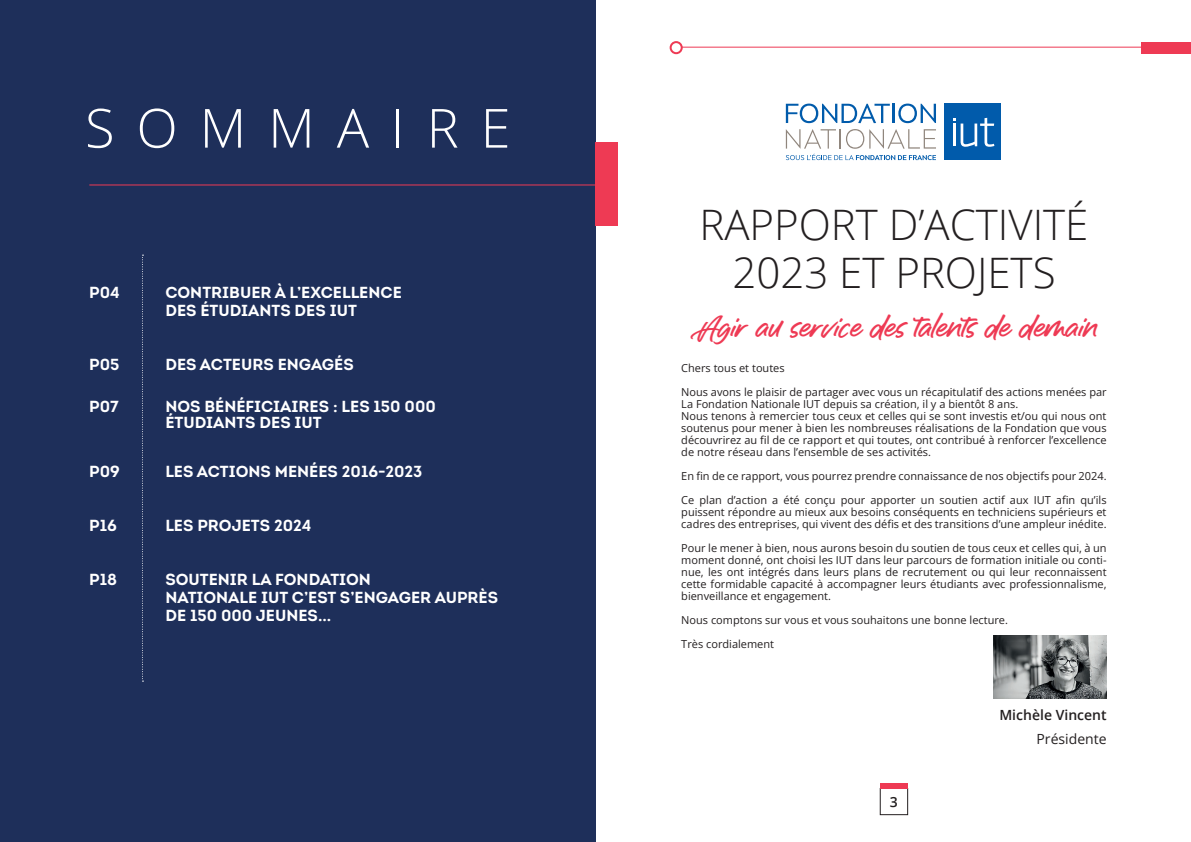
<style>
.page{position:relative;width:1191px;height:842px;background:#fff}
.page>*{position:absolute;margin:0;border:0;box-sizing:border-box;transform-origin:0 0}
.t1{font:300 54px "Open Sans";letter-spacing:.405em;color:#fff}
.t2{font:300 42px/48px "Open Sans";color:#231f20;text-align:center}
.t3{font:30px "Awaking";color:#ee3a54}
.t4{font:700 16px/18px "Intro";color:#fff}
.t5{font:600 14px "Open Sans";color:#231f20}
.t6{font:14px "Open Sans";color:#231f20}
.t7{font:11px/12px "Open Sans";color:#231f20}
</style>
<div class="page">
<div style="left:0;top:0;width:595px;height:842px;background:#1e2f5a"></div>
<hr style="left:89px;top:184px;width:521px;height:1px;background:#ee3a54">
<hr style="left:680px;top:47px;width:511px;height:1px;background:#ee3a54">
<div style="left:1141px;top:42px;width:50px;height:11px;background:#ee3a54"></div>
<div style="left:669px;top:41px;width:13px;height:13px;border:2px solid #ee3a54;border-radius:50%"></div>
<div style="left:595px;top:143px;width:22px;height:83px;background:#ee3a54"></div>
<div style="left:880px;top:788px;width:28px;height:27px;border:1px solid #231f20"></div>
<div style="left:880px;top:784px;width:28px;height:5px;background:#ee3a54"></div>
<div style="left:944px;top:104px;width:56px;height:56px;background:#015bab"></div>
<svg style="left:953px;top:118px;width:41px;height:29px"></svg>
<svg style="left:786px;top:104px;width:150px;height:19px"></svg>
<svg style="left:786px;top:129px;width:150px;height:31px"></svg>
<svg style="left:142px;top:255px;width:1px;height:427px"></svg>
<img style="left:994px;top:635px;width:112px;height:63px">
<h1 class="t1" style="left:85px;top:91px;width:427px">SOMMAIRE</h1>
<h3 class="t4" style="left:89px;top:284px;width:32px">P04</h3>
<h3 class="t4" style="left:165px;top:284px;width:238px">CONTRIBUER À L’EXCELLENCE<br>DES ÉTUDIANTS DES IUT</h3>
<h3 class="t4" style="left:89px;top:356px;width:32px">P05</h3>
<h3 class="t4" style="left:165px;top:356px;width:190px">DES ACTEURS ENGAGÉS</h3>
<h3 class="t4" style="left:89px;top:398px;width:31px">P07</h3>
<h3 class="t4" style="left:165px;top:399px;width:272px;line-height:16px">NOS BÉNÉFICIAIRES : LES 150 000<br>ÉTUDIANTS DES IUT</h3>
<h3 class="t4" style="left:89px;top:462px;width:32px">P09</h3>
<h3 class="t4" style="left:165px;top:462px;width:259px">LES ACTIONS MENÉES 2016-2023</h3>
<h3 class="t4" style="left:89px;top:516px;width:29px">P16</h3>
<h3 class="t4" style="left:165px;top:516px;width:148px">LES PROJETS 2024</h3>
<h3 class="t4" style="left:89px;top:570px;width:29px">P18</h3>
<h3 class="t4" style="left:165px;top:570px;width:334px">SOUTENIR LA FONDATION<br>NATIONALE IUT C’EST S’ENGAGER AUPRÈS<br>DE 150 000 JEUNES...</h3>
<h2 class="t2" style="left:699px;top:200px;width:390px">RAPPORT D’ACTIVITÉ<br>2023 ET PROJETS</h2>
<h3 class="t3" style="left:690px;top:306px;width:408px">Agir au service des talents de demain</h3>
<p class="t7" style="left:681px;top:356px;width:427px;line-height:24px">Chers tous et toutes<br>Nous avons le plaisir de partager avec vous un récapitulatif des actions menées par</p>
<p class="t7" style="left:681px;top:398px;width:427px">La Fondation Nationale IUT depuis sa création, il y a bientôt 8 ans.<br>Nous tenons à remercier tous ceux et celles qui se sont investis et/ou qui nous ont soutenus pour mener à bien les nombreuses réalisations de la Fondation que vous découvrirez au fil de ce rapport et qui toutes, ont contribué à renforcer l’excellence de notre réseau dans l’ensemble de ses activités.</p>
<p class="t7" style="left:681px;top:464px;width:427px;line-height:24px">En fin de ce rapport, vous pourrez prendre connaissance de nos objectifs pour 2024.<br>Ce plan d’action a été conçu pour apporter un soutien actif aux IUT afin qu’ils</p>
<p class="t7" style="left:681px;top:506px;width:427px">puissent répondre au mieux aux besoins conséquents en techniciens supérieurs et cadres des entreprises, qui vivent des défis et des transitions d’une ampleur inédite.</p>
<p class="t7" style="left:681px;top:542px;width:427px;text-align:justify">Pour le mener à bien, nous aurons besoin du soutien de tous ceux et celles qui, à un moment donné, ont choisi les IUT dans leur parcours de formation initiale ou conti&shy;nue, les ont intégrés dans leurs plans de recrutement ou qui leur reconnaissent cette formidable capacité à accompagner leurs étudiants avec professionnalisme, bienveillance et engagement.</p>
<p class="t7" style="left:681px;top:608px;width:328px;line-height:24px">Nous comptons sur vous et vous souhaitons une bonne lecture.<br>Très cordialement</p>
<p class="t5" style="left:890px;top:792px;width:9px">3</p>
<p class="t5" style="left:999px;top:705px;width:109px">Michèle Vincent</p>
<p class="t6" style="left:1036px;top:729px;width:72px">Présidente</p>
</div>
